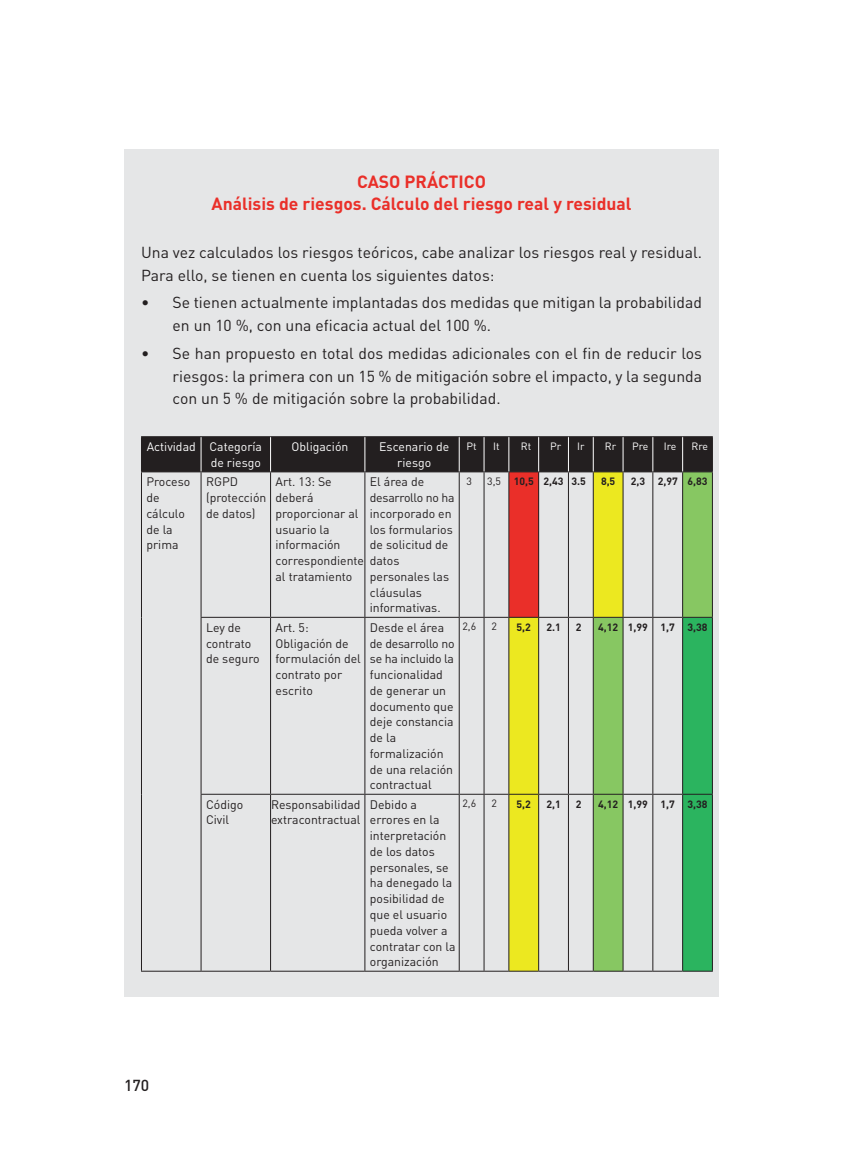
<style>
.page{position:relative;width:844px;height:1166px;background:#fff}
.page>*{position:absolute;margin:0;border:0;box-sizing:border-box;transform-origin:0 0}
.t1{font:700 17.5px/22.8px "DI Ng";color:#ea2f29;text-align:center}
.t2{font:15.75px/22.8px "DI Ng";color:#231f20}
.t3{font:500 15.75px "DI Ng";color:#231f20}
.t4{font:12.25px/15.8px "DI Ng";color:#231f20}
.t5{font:12.25px/15.8px "DI Ng";color:#fff;text-align:right}
.t6{font:700 10.5px "DI Ng";color:#231f20}
.t7{font:10.5px "DI Ng";color:#fff}
.t8{font:10.5px "DI Ng";color:#231f20}
.s1{font-weight:400}
</style>
<div class="page">
<div style="left:124px;top:149px;width:594px;height:847px;background:#e5e6e7"></div>
<svg style="left:509px;top:472px;width:83px;height:499px"></svg>
<svg style="left:593px;top:472px;width:118px;height:499px"></svg>
<svg style="left:683px;top:618px;width:28px;height:353px;background:#2ab25e"></svg>
<hr style="left:200px;top:472px;width:1px;height:145px;background:#231f20">
<hr style="left:270px;top:472px;width:1px;height:145px;background:#231f20">
<hr style="left:364px;top:472px;width:1px;height:145px;background:#231f20">
<hr style="left:458px;top:472px;width:1px;height:145px;background:#231f20">
<hr style="left:483px;top:472px;width:1px;height:145px;background:#231f20">
<hr style="left:508px;top:472px;width:1px;height:145px;background:#231f20">
<hr style="left:538px;top:472px;width:1px;height:145px;background:#231f20">
<hr style="left:568px;top:472px;width:1px;height:145px;background:#231f20">
<hr style="left:592px;top:472px;width:1px;height:145px;background:#231f20">
<hr style="left:622px;top:472px;width:1px;height:145px;background:#231f20">
<hr style="left:652px;top:472px;width:1px;height:145px;background:#231f20">
<hr style="left:682px;top:472px;width:1px;height:145px;background:#231f20">
<hr style="left:200px;top:617px;width:70px;height:1px;background:#231f20">
<hr style="left:200px;top:618px;width:1px;height:176px;background:#231f20">
<hr style="left:270px;top:617px;width:95px;height:1px;background:#231f20">
<hr style="left:270px;top:618px;width:1px;height:176px;background:#231f20">
<hr style="left:365px;top:617px;width:94px;height:1px;background:#231f20">
<hr style="left:364px;top:618px;width:1px;height:176px;background:#231f20">
<hr style="left:458px;top:618px;width:1px;height:176px;background:#231f20">
<svg style="left:459px;top:617px;width:49px;height:1px"></svg>
<hr style="left:483px;top:618px;width:1px;height:176px;background:#231f20">
<hr style="left:508px;top:617px;width:30px;height:1px;background:#231f20">
<hr style="left:508px;top:618px;width:1px;height:176px;background:#231f20">
<hr style="left:538px;top:617px;width:30px;height:1px;background:#231f20">
<hr style="left:538px;top:618px;width:1px;height:176px;background:#231f20">
<svg style="left:568px;top:617px;width:25px;height:1px"></svg>
<hr style="left:568px;top:618px;width:1px;height:176px;background:#231f20">
<hr style="left:593px;top:617px;width:30px;height:1px;background:#231f20">
<hr style="left:592px;top:618px;width:1px;height:176px;background:#231f20">
<svg style="left:623px;top:617px;width:29px;height:1px"></svg>
<hr style="left:622px;top:618px;width:1px;height:176px;background:#231f20">
<hr style="left:652px;top:617px;width:30px;height:1px;background:#231f20">
<hr style="left:652px;top:618px;width:1px;height:176px;background:#231f20">
<hr style="left:682px;top:617px;width:30px;height:1px;background:#231f20">
<hr style="left:682px;top:618px;width:1px;height:176px;background:#231f20">
<hr style="left:200px;top:794px;width:70px;height:1px;background:#231f20">
<hr style="left:200px;top:795px;width:1px;height:176px;background:#231f20">
<hr style="left:270px;top:794px;width:95px;height:1px;background:#231f20">
<hr style="left:270px;top:795px;width:1px;height:176px;background:#231f20">
<hr style="left:365px;top:794px;width:94px;height:1px;background:#231f20">
<hr style="left:364px;top:795px;width:1px;height:176px;background:#231f20">
<hr style="left:458px;top:795px;width:1px;height:176px;background:#231f20">
<svg style="left:459px;top:794px;width:49px;height:1px"></svg>
<hr style="left:483px;top:795px;width:1px;height:176px;background:#231f20">
<hr style="left:508px;top:794px;width:30px;height:1px;background:#231f20">
<hr style="left:508px;top:795px;width:1px;height:176px;background:#231f20">
<hr style="left:538px;top:794px;width:30px;height:1px;background:#231f20">
<hr style="left:538px;top:795px;width:1px;height:176px;background:#231f20">
<svg style="left:568px;top:794px;width:25px;height:1px"></svg>
<hr style="left:568px;top:795px;width:1px;height:176px;background:#231f20">
<hr style="left:593px;top:794px;width:30px;height:1px;background:#231f20">
<hr style="left:592px;top:795px;width:1px;height:176px;background:#231f20">
<svg style="left:623px;top:794px;width:29px;height:1px"></svg>
<hr style="left:622px;top:795px;width:1px;height:176px;background:#231f20">
<hr style="left:652px;top:794px;width:30px;height:1px;background:#231f20">
<hr style="left:652px;top:795px;width:1px;height:176px;background:#231f20">
<hr style="left:682px;top:794px;width:30px;height:1px;background:#231f20">
<hr style="left:682px;top:795px;width:1px;height:176px;background:#231f20">
<div style="left:141px;top:436px;width:571px;height:36px;background:#231f20"></div>
<hr style="left:652px;top:436px;width:30px;height:1px;background:#231f20">
<hr style="left:682px;top:436px;width:30px;height:1px;background:#231f20">
<hr style="left:711px;top:437px;width:1px;height:34px;background:#231f20">
<hr style="left:141px;top:472px;width:1px;height:145px;background:#231f20">
<hr style="left:711px;top:472px;width:1px;height:145px;background:#231f20">
<hr style="left:141px;top:617px;width:1px;height:177px;background:#231f20">
<hr style="left:711px;top:618px;width:1px;height:176px;background:#231f20">
<hr style="left:141px;top:794px;width:1px;height:177px;background:#231f20">
<hr style="left:711px;top:795px;width:1px;height:176px;background:#231f20">
<hr style="left:141px;top:971px;width:60px;height:1px;background:#231f20">
<hr style="left:201px;top:971px;width:69px;height:1px;background:#231f20">
<hr style="left:270px;top:971px;width:95px;height:1px;background:#231f20">
<hr style="left:365px;top:971px;width:94px;height:1px;background:#231f20">
<svg style="left:459px;top:971px;width:49px;height:1px"></svg>
<hr style="left:508px;top:971px;width:30px;height:1px;background:#231f20">
<hr style="left:538px;top:971px;width:30px;height:1px;background:#231f20">
<svg style="left:568px;top:971px;width:25px;height:1px"></svg>
<hr style="left:593px;top:971px;width:30px;height:1px;background:#231f20">
<svg style="left:623px;top:971px;width:29px;height:1px"></svg>
<hr style="left:652px;top:971px;width:30px;height:1px;background:#231f20">
<hr style="left:682px;top:971px;width:30px;height:1px;background:#231f20">
<hr style="left:200px;top:437px;width:1px;height:34px;background:#fff">
<hr style="left:270px;top:437px;width:1px;height:34px;background:#fff">
<hr style="left:364px;top:437px;width:1px;height:34px;background:#fff">
<hr style="left:458px;top:437px;width:1px;height:34px;background:#fff">
<hr style="left:483px;top:437px;width:1px;height:34px;background:#fff">
<hr style="left:508px;top:437px;width:1px;height:34px;background:#fff">
<hr style="left:538px;top:437px;width:1px;height:34px;background:#fff">
<hr style="left:568px;top:437px;width:1px;height:34px;background:#fff">
<hr style="left:592px;top:437px;width:1px;height:34px;background:#fff">
<hr style="left:622px;top:437px;width:1px;height:34px;background:#fff">
<hr style="left:652px;top:437px;width:1px;height:34px;background:#fff">
<hr style="left:682px;top:437px;width:1px;height:34px;background:#fff">
<h1 class="t1" style="left:211px;top:169px;width:421px">CASO PRÁCTICO<br>Análisis de riesgos. Cálculo del riesgo real y residual</h1>
<p class="t2" style="left:141px;top:241px;width:562px">Una vez calculados los riesgos teóricos, cabe analizar los riesgos real y residual.<br>Para ello, se tienen en cuenta los siguientes datos:</p>
<p class="t2" style="left:172px;top:291px;width:531px;text-indent:-32px">• Se tienen actualmente implantadas dos medidas que mitigan la probabilidad en un 10 %, con una eficacia actual del 100 %.</p>
<p class="t2" style="left:172px;top:342px;width:531px;text-align:justify;text-indent:-32px">• Se han propuesto en total dos medidas adicionales con el fin de reducir los riesgos: la primera con un 15 % de mitigación sobre el impacto, y la segunda con un 5 % de mitigación sobre la probabilidad.</p>
<p class="t5" style="left:147px;top:439px;width:117px">Actividad Categoría de riesgo</p>
<p class="t5" style="left:291px;top:439px;width:58px">Obligación</p>
<p class="t5" style="left:379px;top:439px;width:72px;text-align:center">Escenario de riesgo</p>
<p class="t7" style="left:466px;top:439px;width:12px">Pt</p>
<p class="t7" style="left:493px;top:439px;width:8px">It</p>
<p class="t7" style="left:520px;top:439px;width:12px">Rt</p>
<p class="t7" style="left:550px;top:439px;width:13px">Pr</p>
<p class="t7" style="left:577px;top:439px;width:9px">Ir</p>
<p class="t7" style="left:604px;top:439px;width:13px">Rr</p>
<p class="t7" style="left:632px;top:439px;width:18px">Pre</p>
<p class="t7" style="left:663px;top:439px;width:14px">Ire</p>
<p class="t7" style="left:691px;top:439px;width:18px">Rre</p>
<p class="t4" style="left:146px;top:474px;width:45px">Proceso de cálculo de la prima</p>
<p class="t4" style="left:206px;top:474px;width:62px">RGPD (protección de datos)</p>
<p class="t4" style="left:275px;top:474px;width:90px">Art. 13: Se deberá proporcionar al usuario la información correspondiente al tratamiento</p>
<p class="t4" style="left:370px;top:474px;width:86px">El área de desarrollo no ha incorporado en los formularios de solicitud de datos personales las cláusulas informativas.</p>
<p class="t8" style="left:466px;top:475px;width:7px">3</p>
<p class="t6" style="left:487px;top:475px;width:100px"><span class="s1">3,5</span> 10,5 2,43 3.5</p>
<p class="t6" style="left:601px;top:475px;width:16px">8,5</p>
<p class="t6" style="left:630px;top:475px;width:78px">2,3 2,97 6,83</p>
<p class="t4" style="left:206px;top:619px;width:55px">Ley de contrato de seguro</p>
<p class="t4" style="left:275px;top:619px;width:87px">Art. 5:<br>Obligación de formulación del contrato por escrito</p>
<p class="t4" style="left:370px;top:619px;width:86px">Desde el área de desarrollo no se ha incluido la funcionalidad de generar un documento que deje constancia de la formalización de una relación contractual</p>
<p class="t8" style="left:462px;top:620px;width:15px">2,6</p>
<p class="t8" style="left:491px;top:620px;width:7px">2</p>
<p class="t6" style="left:516px;top:620px;width:16px">5,2</p>
<p class="t6" style="left:546px;top:620px;width:16px">2.1</p>
<p class="t6" style="left:575px;top:620px;width:7px">2</p>
<p class="t6" style="left:598px;top:620px;width:111px">4,12 1,99 1,7 3,38</p>
<p class="t4" style="left:206px;top:796px;width:39px">Código<br>Civil</p>
<p class="t4" style="left:271px;top:796px;width:91px">Responsabilidad extracontractual</p>
<p class="t4" style="left:370px;top:796px;width:87px">Debido a errores en la interpretación de los datos personales, se ha denegado la posibilidad de que el usuario pueda volver a contratar con la organización</p>
<p class="t8" style="left:462px;top:797px;width:15px">2,6</p>
<p class="t8" style="left:491px;top:797px;width:7px">2</p>
<p class="t6" style="left:516px;top:797px;width:16px">5,2</p>
<p class="t6" style="left:546px;top:797px;width:16px">2,1</p>
<p class="t6" style="left:575px;top:797px;width:7px">2</p>
<p class="t6" style="left:598px;top:797px;width:111px">4,12 1,99 1,7 3,38</p>
<p class="t3" style="left:124px;top:1075px;width:27px">170</p>
</div>
